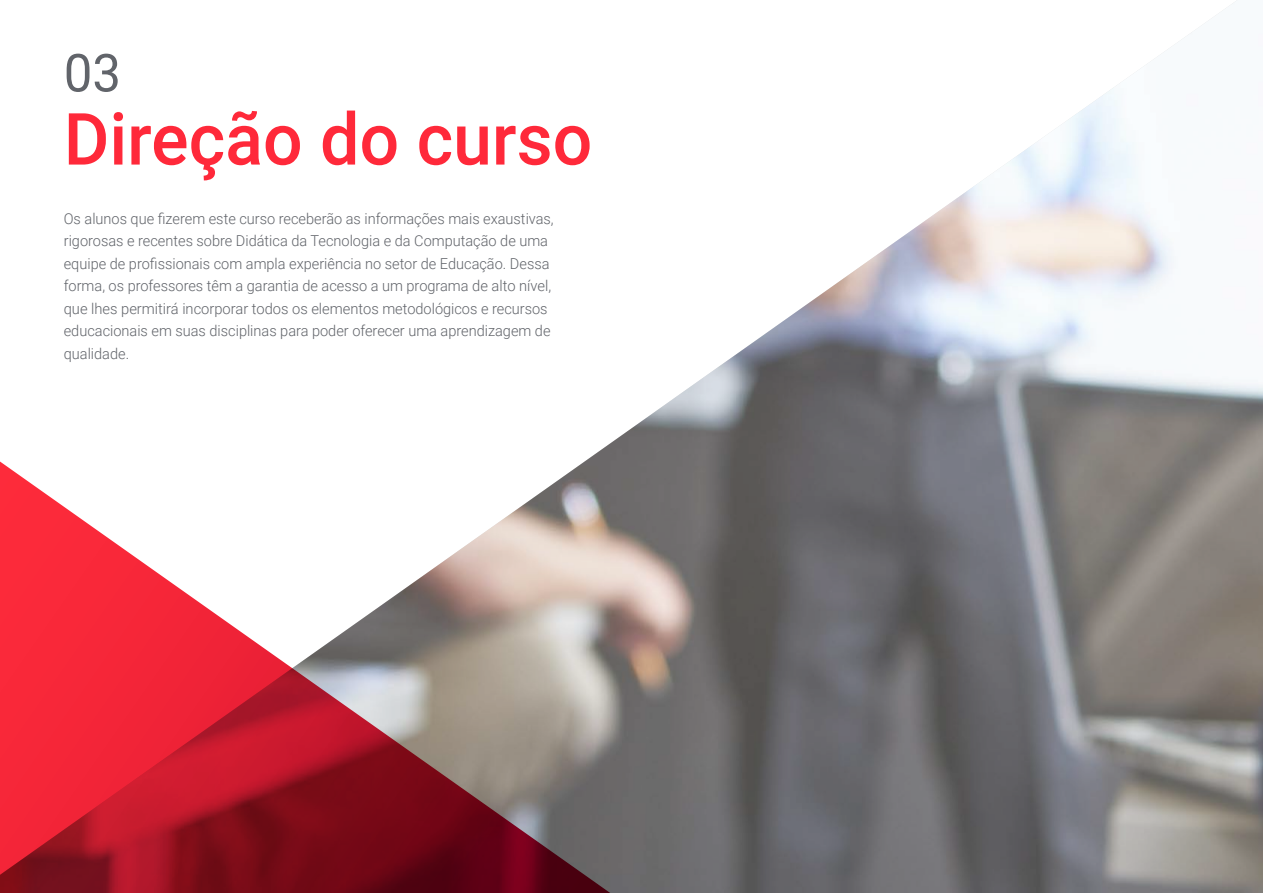
<style>
.page{position:relative;width:1263px;height:893px;background:#fff}
.page>*{position:absolute;margin:0;border:0;box-sizing:border-box;transform-origin:0 0}
.t1{font:500 72px "Roboto";color:#ff293a}
.t2{font:52.5px "Roboto";color:#61646a}
.t3{font:300 15px/22.5px "Roboto";color:#61646a}
</style>
<div class="page">
<img style="left:606px;top:0;width:657px;height:893px">
<svg style="left:0;top:446px;width:640px;height:447px"></svg>
<h2 class="t2" style="left:64px;top:36px;width:59px">03</h2>
<h1 class="t1" style="left:64px;top:89px;width:530px">Direção do curso</h1>
<p class="t3" style="left:64px;top:207px;width:491px">Os alunos que fizerem este curso receberão as informações mais exaustivas, rigorosas e recentes sobre Didática da Tecnologia e da Computação de uma equipe de profissionais com ampla experiência no setor de Educação. Dessa forma, os professores têm a garantia de acesso a um programa de alto nível, que lhes permitirá incorporar todos os elementos metodológicos e recursos educacionais em suas disciplinas para poder oferecer uma aprendizagem de qualidade.</p>
</div>
